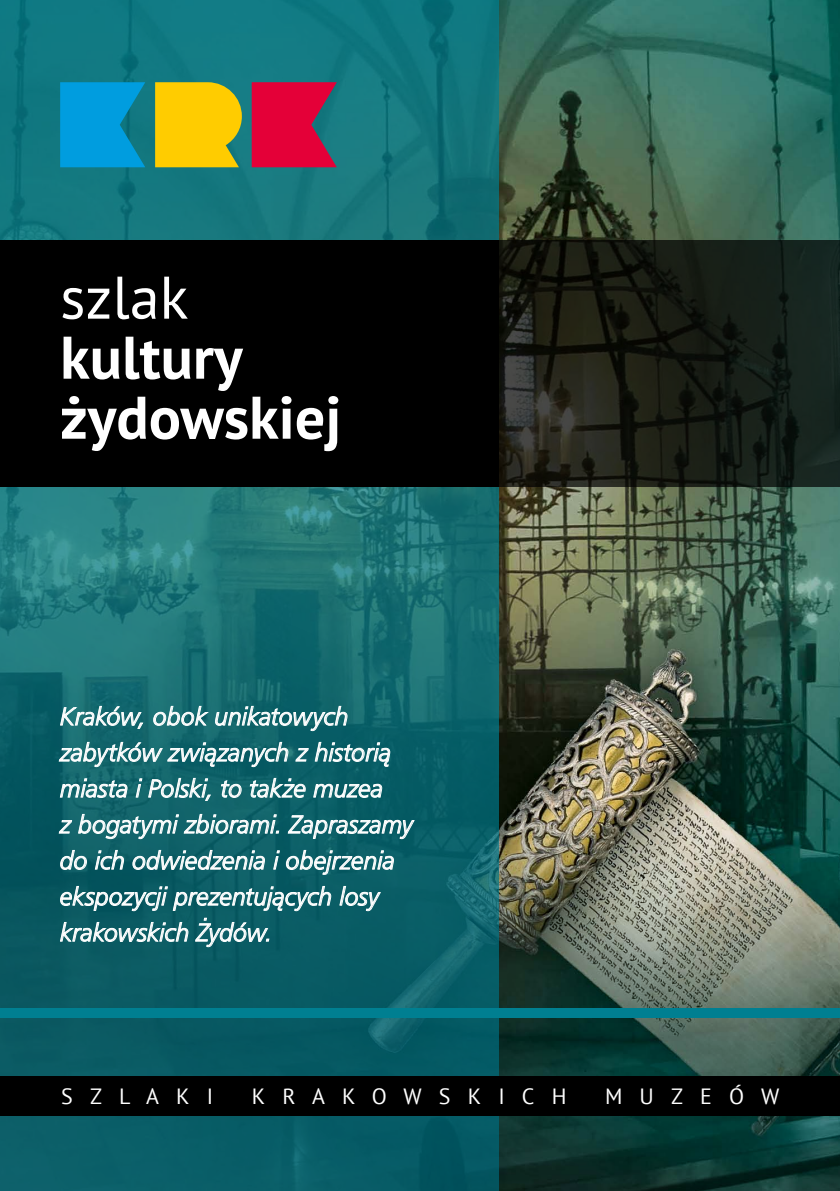
<style>
.page{position:relative;width:840px;height:1191px;background:#fff}
.page>*{position:absolute;margin:0;border:0;box-sizing:border-box;transform-origin:0 0}
.t1{font:700 60px/60px "PT Sans";color:#fff}
.t2{font:60px "PT Sans";color:#fff}
.t3{font:italic 24px/36px "Humnst 777 Lt PL";letter-spacing:-.01em;color:#fff}
.t4{font:22px "PT Sans";letter-spacing:.78em;color:#fff}
</style>
<div class="page">
<svg style="left:497px;top:0;width:342px;height:240px;background:#3a6b5a"></svg>
<svg style="left:0;top:0;width:497px;height:240px;background:#13777e"></svg>
<img style="left:0;top:486px;width:839px;height:705px">
<div style="left:0;top:240px;width:497px;height:246px;background:#000"></div>
<svg style="left:497px;top:240px;width:342px;height:246px;background:#191e16"></svg>
<div style="left:0;top:1076px;width:839px;height:40px;background:#000"></div>
<div style="left:0;top:1008px;width:839px;height:10px;background:#007f91"></div>
<svg style="left:60px;top:82px;width:85px;height:85px;background:#0297d0"></svg>
<svg style="left:251px;top:82px;width:85px;height:85px;background:#c41242"></svg>
<svg style="left:155px;top:82px;width:87px;height:85px;background:#eac50b"></svg>
<svg style="left:60px;top:706px;width:83px;height:22px;background:#549196"></svg>
<svg style="left:153px;top:706px;width:54px;height:19px"></svg>
<svg style="left:215px;top:706px;width:132px;height:25px;background:#45868b"></svg>
<svg style="left:59px;top:742px;width:229px;height:25px;background:#47878c"></svg>
<svg style="left:295px;top:748px;width:13px;height:13px"></svg>
<svg style="left:315px;top:742px;width:75px;height:24px;background:#47868d"></svg>
<svg style="left:60px;top:778px;width:67px;height:19px"></svg>
<svg style="left:136px;top:778px;width:6px;height:19px"></svg>
<svg style="left:148px;top:778px;width:62px;height:22px"></svg>
<svg style="left:221px;top:780px;width:20px;height:17px"></svg>
<svg style="left:250px;top:778px;width:55px;height:19px"></svg>
<svg style="left:313px;top:784px;width:68px;height:13px"></svg>
<svg style="left:59px;top:820px;width:13px;height:13px"></svg>
<svg style="left:78px;top:814px;width:100px;height:25px;background:#4c8a8f"></svg>
<svg style="left:184px;top:814px;width:94px;height:19px;background:#538e93"></svg>
<svg style="left:288px;top:815px;width:126px;height:24px;background:#45848a"></svg>
<svg style="left:60px;top:850px;width:27px;height:19px"></svg>
<svg style="left:95px;top:850px;width:29px;height:19px"></svg>
<svg style="left:133px;top:850px;width:131px;height:19px;background:#558e94"></svg>
<svg style="left:273px;top:850px;width:6px;height:19px"></svg>
<svg style="left:286px;top:850px;width:107px;height:24px;background:#48868c"></svg>
<svg style="left:60px;top:886px;width:107px;height:25px;background:#437f85"></svg>
<svg style="left:173px;top:886px;width:158px;height:25px;background:#438288"></svg>
<svg style="left:339px;top:886px;width:41px;height:25px"></svg>
<svg style="left:60px;top:922px;width:128px;height:19px;background:#538b91"></svg>
<svg style="left:195px;top:918px;width:74px;height:29px;background:#3f7f85"></svg>
<h1 class="t2" style="left:60px;top:259px;width:130px">SZLAK</h1>
<h1 class="t1" style="left:60px;top:326px;width:282px">kultury żydowskiej</h1>
<p class="t3" style="left:60px;top:698px;width:354px">Kraków, obok unikatowych zabytków związanych z historią miasta i Polski, to także muzea<br>z bogatymi zbiorami. Zapraszamy do ich odwiedzenia i obejrzenia ekspozycji prezentujących losy krakowskich Żydów.</p>
<p class="t4" style="left:61px;top:1082px;width:153px">SZLAKI</p>
<p class="t4" style="left:251px;top:1082px;width:316px">KRAKOWSKICH</p>
<p class="t4" style="left:604px;top:1082px;width:176px">MUZEÓW</p>
</div>
